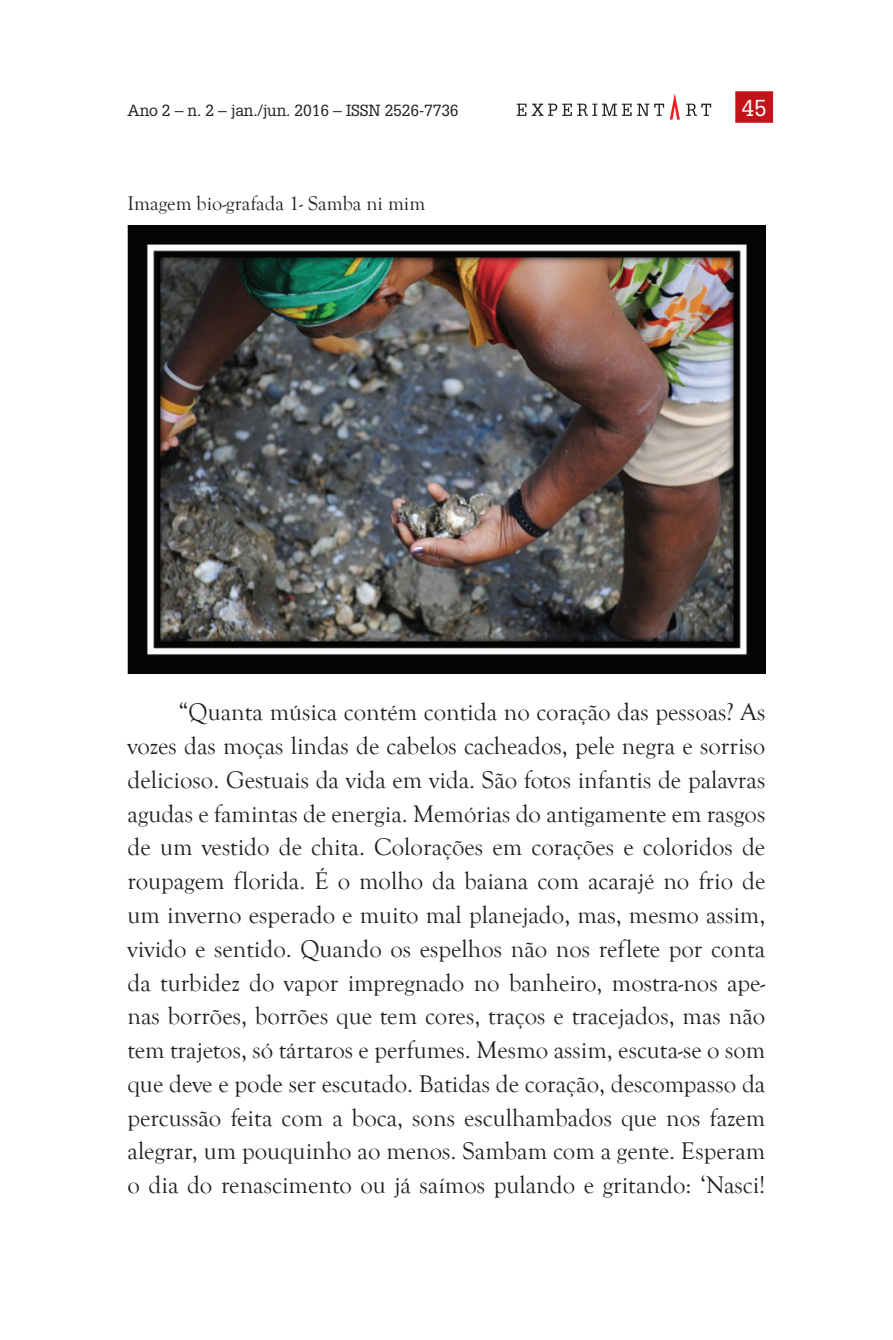
<style>
.page{position:relative;width:893px;height:1340px;background:#fff}
.page>*{position:absolute;margin:0;border:0;box-sizing:border-box;transform-origin:0 0}
.t1{font:24.75px/33.8px "Goudy Old Style T";color:#231f20;text-align:justify}
.t2{font:22.5px "Glypha LT Std";color:#fff}
.t3{font:20.25px "Goudy Old Style T";color:#231f20}
.t4{font:15.75px "Glypha LT Std";letter-spacing:-.01em;color:#231f20}
</style>
<div class="page">
<div style="left:735px;top:91px;width:38px;height:32px;background:#c4121a"></div>
<svg style="left:517px;top:93px;width:194px;height:27px"></svg>
<img style="left:128px;top:225px;width:637px;height:448px">
<p class="t4" style="left:128px;top:101px;width:333px">Ano 2 – n. 2 – jan./jun. 2016 – ISSN 2526-7736</p>
<p class="t2" style="left:742px;top:95px;width:27px">45</p>
<p class="t3" style="left:128px;top:192px;width:299px">Imagem bio-grafada 1- Samba ni mim</p>
<p class="t1" style="left:128px;top:696px;width:639px;text-indent:51px">“Quanta música contém contida no coração das pessoas? As vozes das moças lindas de cabelos cacheados, pele negra e sorriso delicioso. Gestuais da vida em vida. São fotos infantis de palavras agudas e famintas de energia. Memórias do antigamente em rasgos de um vestido de chita. Colorações em corações e coloridos de roupagem florida. É o molho da baiana com acarajé no frio de um inverno esperado e muito mal planejado, mas, mesmo assim, vivido e sentido. Quando os espelhos não nos reflete por conta da turbidez do vapor impregnado no banheiro, mostra-nos ape&shy;nas borrões, borrões que tem cores, traços e tracejados, mas não tem trajetos, só tártaros e perfumes. Mesmo assim, escuta-se o som que deve e pode ser escutado. Batidas de coração, descompasso da percussão feita com a boca, sons esculhambados que nos fazem alegrar, um pouquinho ao menos. Sambam com a gente. Esperam o dia do renascimento ou já saímos pulando e gritando: ‘Nasci!</p>
</div>
